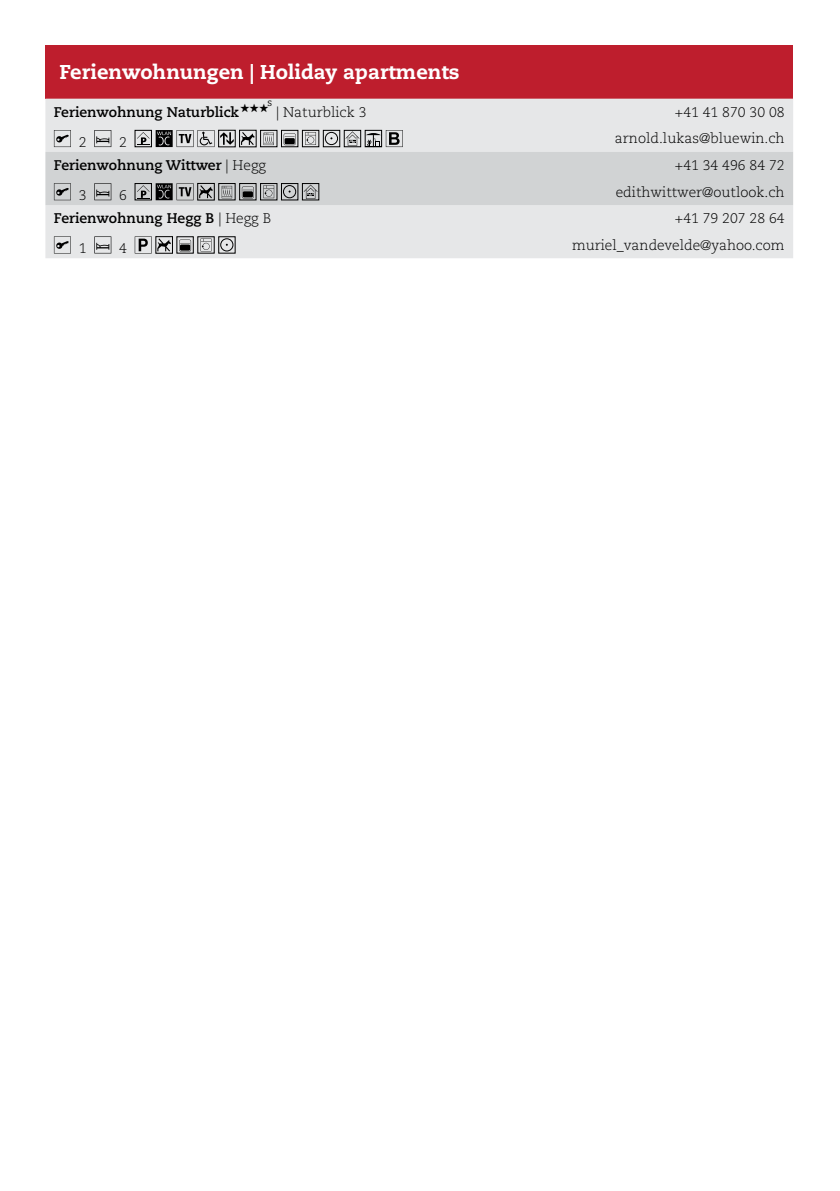
<style>
.page{position:relative;width:840px;height:1191px;background:#fff}
.page>*{position:absolute;margin:0;border:0;box-sizing:border-box;transform-origin:0 0}
.t1{font:800 20px "Caecilia LT Std";color:#fff}
.t2{font:300 14px "Caecilia LT Std";color:#000}
.t3{font:700 14px "Caecilia LT Std";color:#000}
.t4{font:7.6px "Caecilia LT Std";color:#000}
.s1{font-weight:300}
</style>
<div class="page">
<div style="left:45px;top:45px;width:747px;height:54px;background:#be1e2d"></div>
<div style="left:45px;top:99px;width:747px;height:159px;background:#e6e7e8"></div>
<svg style="left:45px;top:130px;width:747px;height:75px;background:#cbcccd"></svg>
<svg style="left:54px;top:236px;width:17px;height:17px"></svg>
<svg style="left:94px;top:236px;width:17px;height:17px"></svg>
<svg style="left:135px;top:236px;width:36px;height:17px"></svg>
<svg style="left:179px;top:240px;width:12px;height:12px"></svg>
<div style="left:180px;top:244px;width:10px;height:7px;background:#000"></div>
<svg style="left:200px;top:238px;width:11px;height:13px"></svg>
<div style="left:218px;top:236px;width:17px;height:17px;border:1px solid #000"></div>
<div style="left:220px;top:238px;width:13px;height:13px;border:1px solid #000;border-radius:50%"></div>
<svg style="left:240px;top:103px;width:28px;height:9px"></svg>
<h1 class="t1" style="left:60px;top:60px;width:401px">Ferienwohnungen | Holiday apartments</h1>
<p class="t3" style="left:54px;top:104px;width:186px">Ferienwohnung Naturblick</p>
<p class="t4" style="left:267px;top:99px;width:6px">S</p>
<p class="t2" style="left:276px;top:104px;width:92px">| Naturblick 3</p>
<p class="t2" style="left:674px;top:104px;width:111px">+41 41 870 30 08</p>
<p class="t2" style="left:79px;top:134px;width:9px">2</p>
<p class="t2" style="left:119px;top:134px;width:9px">2</p>
<p class="t2" style="left:614px;top:131px;width:171px">arnold.lukas@bluewin.ch</p>
<p class="t3" style="left:54px;top:157px;width:213px">Ferienwohnung Wittwer <span class="s1">| Hegg</span></p>
<p class="t2" style="left:674px;top:157px;width:111px">+41 34 496 84 72</p>
<p class="t2" style="left:79px;top:187px;width:9px">3</p>
<p class="t2" style="left:119px;top:187px;width:9px">6</p>
<p class="t2" style="left:615px;top:184px;width:170px">edithwittwer@outlook.ch</p>
<p class="t3" style="left:54px;top:210px;width:219px">Ferienwohnung Hegg B <span class="s1">| Hegg B</span></p>
<p class="t2" style="left:674px;top:210px;width:111px">+41 79 207 28 64</p>
<p class="t2" style="left:79px;top:241px;width:9px">1</p>
<p class="t2" style="left:119px;top:241px;width:9px">4</p>
<p class="t2" style="left:572px;top:237px;width:214px">muriel_vandevelde@yahoo.com</p>
</div>
